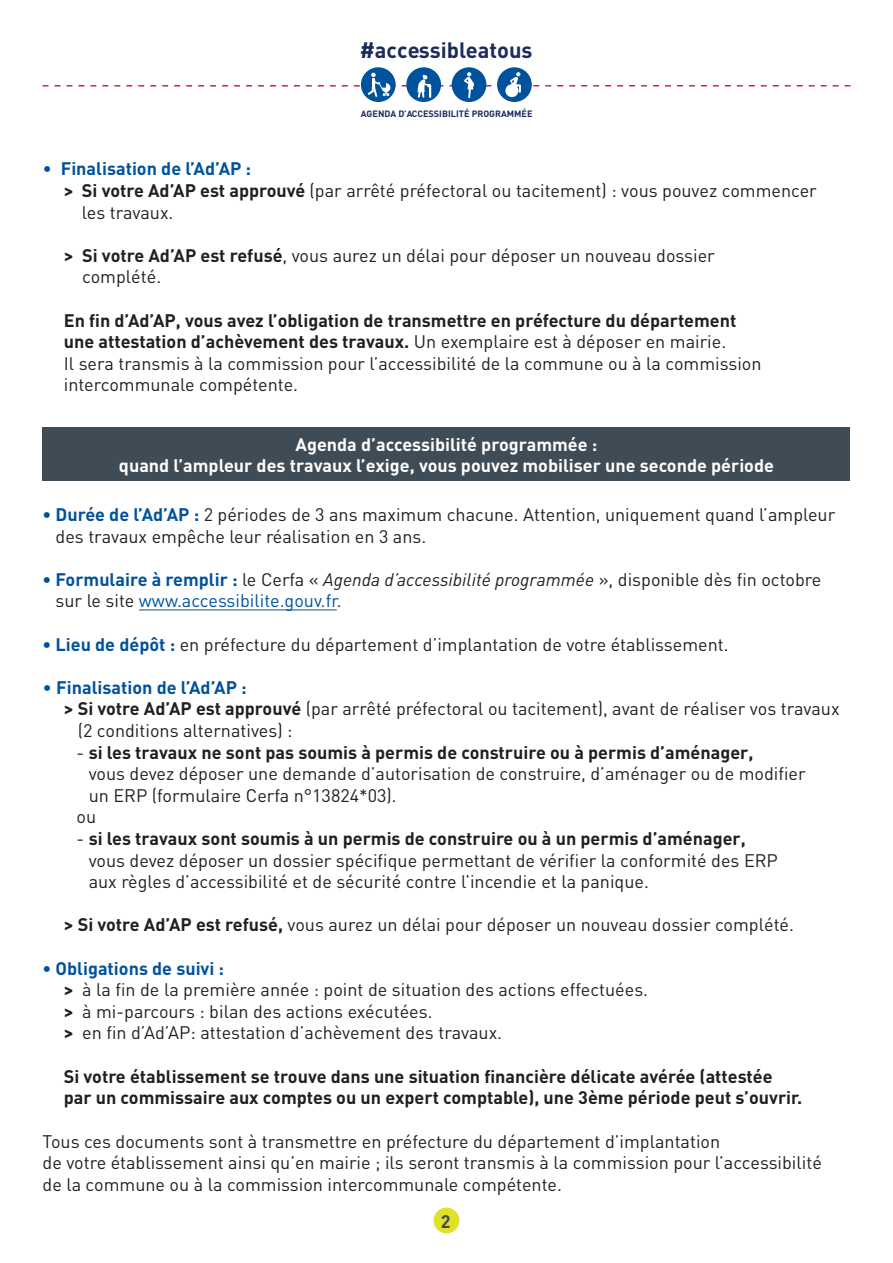
<style>
.page{position:relative;width:893px;height:1263px;background:#fff}
.page>*{position:absolute;margin:0;border:0;box-sizing:border-box;transform-origin:0 0}
.t1{font:700 21.9px "DIN";color:#1a2c5d}
.t2{font:18px/21.6px "DIN";color:#221f1f}
.t3{font:700 18px/21.6px "DIN";color:#221f1f}
.t4{font:700 18px/21.6px "DIN";color:#fff;text-align:center}
.t5{font:700 18px "DIN";color:#00529c}
.t6{font:700 18px "DIN";color:#404c55}
.t7{font:700 9.15px "DIN";color:#1a2c5d}
.s1{font-weight:400}
.s2{font-weight:700}
.s3{font-weight:700;color:#00529c}
.s4{font-style:italic}
.s5{color:#00529c}
</style>
<div class="page">
<svg style="left:497px;top:67px;width:35px;height:35px"></svg>
<svg style="left:361px;top:67px;width:35px;height:35px"></svg>
<div style="left:452px;top:67px;width:34px;height:35px;background:#00529c;border-radius:50%"></div>
<svg style="left:406px;top:67px;width:35px;height:35px"></svg>
<svg style="left:43px;top:72px;width:807px;height:27px"></svg>
<hr style="left:139px;top:609px;width:198px;height:1px;background:#00529c">
<div style="left:43px;top:427px;width:807px;height:54px;background:#404c55"></div>
<div style="left:434px;top:1207px;width:25px;height:26px;background:#dfe228;border-radius:50%"></div>
<p class="t1" style="left:360px;top:38px;width:174px">#accessibleatous</p>
<p class="t7" style="left:361px;top:108px;width:173px">AGENDA D’ACCESSIBILITÉ PROGRAMMÉE</p>
<p class="t5" style="left:43px;top:158px;width:210px"><span class="s1">•</span> Finalisation de l’Ad’AP :</p>
<p class="t2" style="left:64px;top:181px;width:755px"><span class="s2">&gt; Si votre Ad’AP est approuvé</span> (par arrêté préfectoral ou tacitement) : vous pouvez commencer</p>
<p class="t2" style="left:82px;top:203px;width:93px">les travaux.</p>
<p class="t2" style="left:82px;top:246px;width:634px;text-indent:-18px"><span class="s2">&gt; Si votre Ad’AP est refusé</span>, vous aurez un délai pour déposer un nouveau dossier complété.</p>
<p class="t2" style="left:64px;top:311px;width:699px"><span class="s2">En fin d’Ad’AP, vous avez l’obligation de transmettre en préfecture du département une attestation d’achèvement des travaux.</span> Un exemplaire est à déposer en mairie.<br>Il sera transmis à la commission pour l’accessibilité de la commune ou à la commission intercommunale compétente.</p>
<p class="t4" style="left:119px;top:433px;width:657px">Agenda d’accessibilité programmée :<br>quand l’ampleur des travaux l’exige, vous pouvez mobiliser une seconde période</p>
<p class="t2" style="left:56px;top:505px;width:781px;text-indent:-13px"><span class="s3">• Durée de l’Ad’AP :</span> 2 périodes de 3 ans maximum chacune. Attention, uniquement quand l’ampleur des travaux empêche leur réalisation en 3 ans.</p>
<p class="t2" style="left:56px;top:570px;width:767px;text-indent:-13px"><span class="s3">• Formulaire à remplir :</span> le Cerfa « <span class="s4">Agenda d’accessibilité programmée</span> », disponible dès fin octobre sur le site <span class="s5">www.accessibilite.gouv.fr</span>.</p>
<p class="t2" style="left:43px;top:635px;width:688px"><span class="s3">• Lieu de dépôt :</span> en préfecture du département d’implantation de votre établissement.</p>
<p class="t5" style="left:43px;top:677px;width:206px"><span class="s1">•</span> Finalisation de l’Ad’AP :</p>
<p class="t2" style="left:64px;top:699px;width:777px"><span class="s2">&gt; Si votre Ad’AP est approuvé</span> (par arrêté préfectoral ou tacitement), avant de réaliser vos travaux</p>
<p class="t2" style="left:78px;top:721px;width:216px">(2 conditions alternatives) :</p>
<p class="t3" style="left:77px;top:741px;width:678px"><span class="s1">-</span> si les travaux ne sont pas soumis à permis de construire ou à permis d’aménager,</p>
<p class="t2" style="left:89px;top:764px;width:719px">vous devez déposer une demande d’autorisation de construire, d’aménager ou de modifier</p>
<p class="t2" style="left:89px;top:786px;width:310px">un ERP (formulaire Cerfa n°13824*03).</p>
<p class="t2" style="left:77px;top:807px;width:21px">ou</p>
<p class="t2" style="left:89px;top:829px;width:691px;text-indent:-12px">- <span class="s2">si les travaux sont soumis à un permis de construire ou à un permis d’aménager, </span>vous devez déposer un dossier spécifique permettant de vérifier la conformité des ERP aux règles d’accessibilité et de sécurité contre l’incendie et la panique.</p>
<p class="t2" style="left:64px;top:915px;width:732px"><span class="s2">&gt; Si votre Ad’AP est refusé,</span> vous aurez un délai pour déposer un nouveau dossier complété.</p>
<p class="t2" style="left:64px;top:959px;width:586px;text-indent:-21px"><span class="s3">• Obligations de suivi :<br></span><span class="s2">&gt;</span> à la fin de la première année : point de situation des actions effectuées. <span class="s2">&gt;</span> à mi-parcours : bilan des actions exécutées.<br><span class="s2">&gt;</span> en fin d’Ad’AP: attestation d’achèvement des travaux.</p>
<p class="t3" style="left:64px;top:1065px;width:740px">Si votre établissement se trouve dans une situation financière délicate avérée (attestée par un commissaire aux comptes ou un expert comptable), une 3ème période peut s’ouvrir.</p>
<p class="t2" style="left:43px;top:1131px;width:781px">Tous ces documents sont à transmettre en préfecture du département d’implantation<br>de votre établissement ainsi qu’en mairie ; ils seront transmis à la commission pour l’accessibilité de la commune ou à la commission intercommunale compétente.</p>
<p class="t6" style="left:441px;top:1211px;width:11px">2</p>
</div>
